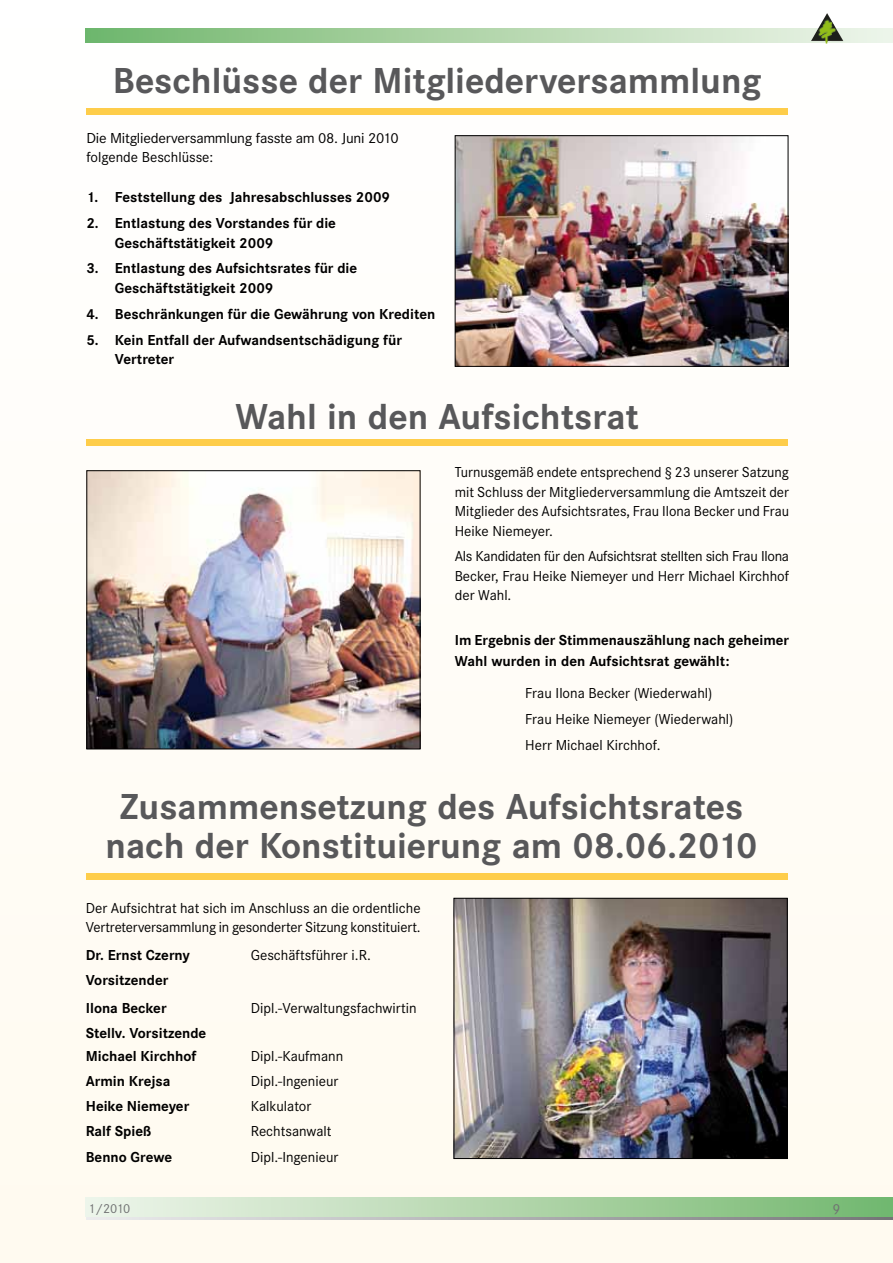
<style>
.page{position:relative;width:893px;height:1263px;background:#fffdf7}
.page>*{position:absolute;margin:0;border:0;box-sizing:border-box;transform-origin:0 0}
.t1{font:700 37.5px/39px "Corporate S";color:#58585a;text-align:center}
.t2{font:15px/19.5px "Corporate S";color:#000;text-align:justify}
.t3{font:700 15px/19.5px "Corporate S";color:#000}
.t4{font:15px/19.5px "Corporate S";color:#000;scale:1.04 1}
.t5{font:15px "Corporate S";color:#707172}
.t6{font:13.5px "Corporate S";color:#707172}
</style>
<div class="page">
<svg style="left:85px;top:29px;width:808px;height:14px;background:#aed3a8"></svg>
<div style="left:87px;top:1201px;width:806px;height:18px;background:linear-gradient(to right,#edeeef,#767779)"></div>
<div style="left:85px;top:1198px;width:808px;height:18px;background:linear-gradient(to right,#f1f6ec,#75b870)"></div>
<img style="left:811px;top:13px;width:20px;height:31px">
<div style="left:86px;top:108px;width:702px;height:7px;background:#fecd4a"></div>
<img style="left:457px;top:137px;width:329px;height:228px">
<div style="left:455px;top:135px;width:333px;height:232px;border:1px solid #000"></div>
<div style="left:86px;top:439px;width:702px;height:7px;background:#fecd4a"></div>
<img style="left:88px;top:472px;width:330px;height:275px">
<div style="left:86px;top:470px;width:334px;height:279px;border:1px solid #000"></div>
<img style="left:456px;top:900px;width:330px;height:257px">
<div style="left:454px;top:898px;width:334px;height:261px;border:1px solid #000"></div>
<div style="left:86px;top:873px;width:702px;height:7px;background:#fecd4a"></div>
<h1 class="t1" style="left:113px;top:62px;width:650px">Beschlüsse der Mitgliederversammlung</h1>
<p class="t4" style="left:86px;top:128px;width:302px">Die Mitgliederversammlung fasste am 08. Juni 2010 folgende Beschlüsse:</p>
<p class="t3" style="left:86px;top:188px;width:305px">1. Feststellung des Jahresabschlusses 2009</p>
<p class="t3" style="left:115px;top:214px;width:223px;text-indent:-28px">2. Entlastung des Vorstandes für die<br>Geschäftstätigkeit 2009</p>
<p class="t3" style="left:115px;top:259px;width:244px;text-indent:-28px">3. Entlastung des Aufsichtsrates für die<br>Geschäftstätigkeit 2009</p>
<p class="t3" style="left:86px;top:304px;width:350px">4. Beschränkungen für die Gewährung von Krediten</p>
<p class="t3" style="left:115px;top:330px;width:289px;text-indent:-28px">5. Kein Entfall der Aufwandsentschädigung für<br>Vertreter</p>
<h1 class="t1" style="left:236px;top:398px;width:405px">Wahl in den Aufsichtsrat</h1>
<p class="t2" style="left:455px;top:462px;width:336px">Turnusgemäß endete entsprechend § 23 unserer Satzung mit Schluss der Mitgliederversammlung die Amtszeit der Mitglieder des Aufsichtsrates, Frau Ilona Becker und Frau Heike Niemeyer.</p>
<p class="t2" style="left:455px;top:547px;width:336px">Als Kandidaten für den Aufsichtsrat stellten sich Frau Ilona Becker, Frau Heike Niemeyer und Herr Michael Kirchhof der Wahl.</p>
<p class="t3" style="left:455px;top:630px;width:336px;line-height:21px">Im Ergebnis der Stimmenauszählung nach geheimer<br>Wahl wurden in den Aufsichtsrat gewählt:</p>
<p class="t2" style="left:525px;top:680px;width:210px;line-height:25.8px;text-align:left">Frau Ilona Becker (Wiederwahl)<br>Frau Heike Niemeyer (Wiederwahl)<br>Herr Michael Kirchhof.</p>
<h1 class="t1" style="left:106px;top:788px;width:654px">Zusammensetzung des Aufsichtsrates nach der Konstituierung am 08.06.2010</h1>
<p class="t2" style="left:86px;top:898px;width:336px">Der Aufsichtrat hat sich im Anschluss an die ordentliche<br>Vertreterversammlung in gesonderter Sitzung konstituiert.</p>
<p class="t3" style="left:86px;top:945px;width:106px">Dr. Ernst Czerny</p>
<p class="t2" style="left:251px;top:945px;width:122px">Geschäftsführer i.R.</p>
<p class="t3" style="left:86px;top:966px;width:84px;line-height:28.2px">Vorsitzender<br>Ilona Becker</p>
<p class="t2" style="left:251px;top:998px;width:167px">Dipl.-Verwaltungsfachwirtin</p>
<p class="t3" style="left:86px;top:1022px;width:122px;line-height:22.2px">Stellv. Vorsitzende<br>Michael Kirchhof</p>
<p class="t2" style="left:251px;top:1046px;width:94px">Dipl.-Kaufmann</p>
<p class="t3" style="left:86px;top:1071px;width:86px">Armin Krejsa</p>
<p class="t2" style="left:251px;top:1071px;width:89px">Dipl.-Ingenieur</p>
<p class="t3" style="left:86px;top:1096px;width:105px">Heike Niemeyer</p>
<p class="t2" style="left:251px;top:1096px;width:62px">Kalkulator</p>
<p class="t3" style="left:86px;top:1122px;width:67px">Ralf Spieß</p>
<p class="t2" style="left:251px;top:1121px;width:82px">Rechtsanwalt</p>
<p class="t3" style="left:86px;top:1147px;width:88px">Benno Grewe</p>
<p class="t2" style="left:251px;top:1147px;width:89px">Dipl.-Ingenieur</p>
<p class="t6" style="left:88px;top:1201px;width:44px">1/2010</p>
<p class="t5" style="left:832px;top:1200px;width:9px">9</p>
</div>
